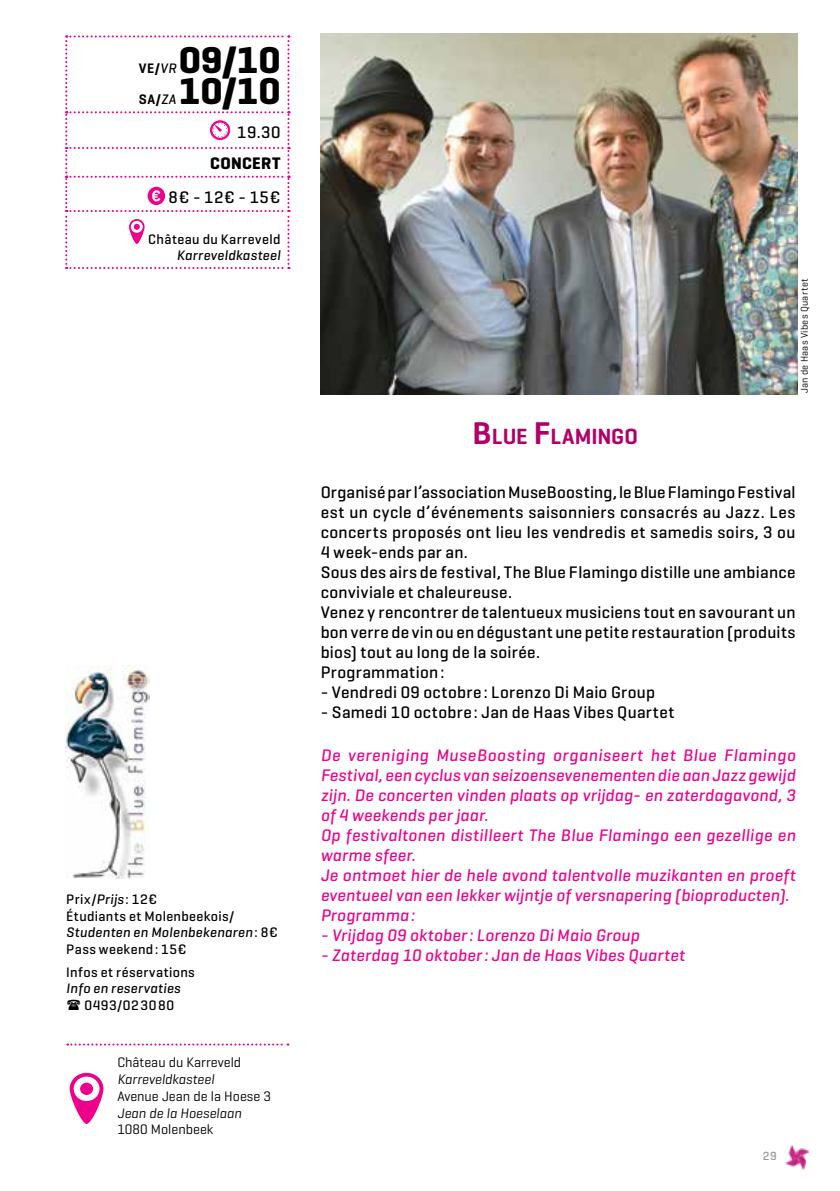
<style>
.page{position:relative;width:840px;height:1191px;background:#fff}
.page>*{position:absolute;margin:0;border:0;box-sizing:border-box;transform-origin:0 0}
.t1{font:700 38px "Geogrotesque";letter-spacing:.005em;color:#000}
.t2{font:600 22.4px "Geogrotesque";color:#b10069}
.t3{font:500 17px/20px "Geogrotesque";letter-spacing:.02em;color:#000}
.t4{font:italic 500 17px/20px "Geogrotesque";letter-spacing:.015em;color:#ec008c}
.t5{font:700 17px "Geogrotesque";letter-spacing:.02em;color:#000}
.t6{font:500 14px/16.8px "Geogrotesque";letter-spacing:.035em;color:#000}
.t7{font:14px "Geogrotesque";color:#000}
.t8{font:italic 14px "Geogrotesque";color:#000}
.t9{font:italic 500 14px "Geogrotesque";letter-spacing:.02em;color:#000}
.t10{font:600 14px "Geogrotesque";color:#000}
.t11{font:500 12px "Geogrotesque";color:#939598}
.t12{font:10px "Geogrotesque";letter-spacing:.03em;color:#000}
.s1{font-weight:500;font-style:italic}
.s2{font-style:italic}
.s3{font-size:32px}
</style>
<div class="page">
<img style="left:785px;top:1145px;width:24px;height:25px">
<img style="left:320px;top:33px;width:477px;height:362px">
<svg style="left:67px;top:1043px;width:221px;height:2px"></svg>
<svg style="left:65px;top:35px;width:224px;height:234px"></svg>
<img style="left:66px;top:665px;width:84px;height:214px">
<svg style="left:70px;top:1072px;width:33px;height:52px"></svg>
<div style="left:74px;top:1076px;width:25px;height:25px;background:#fff;border-radius:50%"></div>
<div style="left:80px;top:1082px;width:13px;height:13px;background:#ec008c;border-radius:50%"></div>
<h1 class="t1" style="left:179px;top:36px;width:103px">09/10</h1>
<p class="t10" style="left:139px;top:59px;width:39px">VE/<span class="s1">VR</span></p>
<h1 class="t1" style="left:179px;top:68px;width:103px">10/10</h1>
<p class="t3" style="left:237px;top:122px;width:45px">19.30</p>
<p class="t5" style="left:210px;top:152px;width:72px">CONCERT</p>
<p class="t3" style="left:168px;top:187px;width:113px">8€ - 12€ - 15€</p>
<p class="t6" style="left:148px;top:230px;width:134px">Château du Karreveld</p>
<p class="t9" style="left:177px;top:246px;width:105px">Karreveldkasteel</p>
<p class="t10" style="left:139px;top:91px;width:39px">SA/<span class="s1">ZA</span></p>
<p class="t6" style="left:66px;top:890px;width:213px">Prix/<span class="s2">Prijs</span>: 12€<br>Étudiants et Molenbeekois/<br><span class="s2">Studenten en Molenbekenaren</span>: 8€<br>Pass weekend: 15€</p>
<p class="t6" style="left:66px;top:963px;width:130px">Infos et réservations</p>
<p class="t9" style="left:66px;top:980px;width:116px">Info en reservaties</p>
<p class="t6" style="left:84px;top:996px;width:91px">0493/023080</p>
<p class="t7" style="left:117px;top:1053px;width:125px">Château du Karreveld</p>
<p class="t8" style="left:117px;top:1070px;width:98px">Karreveldkasteel</p>
<p class="t7" style="left:117px;top:1087px;width:155px">Avenue Jean de la Hoese 3</p>
<p class="t8" style="left:117px;top:1104px;width:126px">Jean de la Hoeselaan</p>
<p class="t7" style="left:117px;top:1121px;width:97px">1080 Molenbeek</p>
<h2 class="t2" style="left:472px;top:422px;width:167px"><span class="s3">B</span>LUE <span class="s3">F</span>LAMINGO</h2>
<p class="t12" style="left:797px;top:393px;width:117px;rotate:-90deg">Jan de Haas Vibes Quartet</p>
<p class="t3" style="left:320px;top:481px;width:476px">Organisé par l’association MuseBoosting, le Blue Flamingo Festival est un cycle d’événements saisonniers consacrés au Jazz. Les concerts proposés ont lieu les vendredis et samedis soirs, 3 ou 4 week-ends par an.<br>Sous des airs de festival, The Blue Flamingo distille une ambiance conviviale et chaleureuse.<br>Venez y rencontrer de talentueux musiciens tout en savourant un bon verre de vin ou en dégustant une petite restauration (produits bios) tout au long de la soirée.<br>Programmation:</p>
<p class="t3" style="left:320px;top:681px;width:336px">- Vendredi 09 octobre: Lorenzo Di Maio Group</p>
<p class="t3" style="left:320px;top:701px;width:355px">- Samedi 10 octobre: Jan de Haas Vibes Quartet</p>
<p class="t4" style="left:320px;top:744px;width:476px">De vereniging MuseBoosting organiseert het Blue Flamingo Festival, een cyclus van seizoensevenementen die aan Jazz gewijd zijn. De concerten vinden plaats op vrijdag- en zaterdagavond, 3 of 4 weekends per jaar.<br>Op festivaltonen distilleert The Blue Flamingo een gezellige en warme sfeer.<br>Je ontmoet hier de hele avond talentvolle muzikanten en proeft eventueel van een lekker wijntje of versnapering (bioproducten).<br>Programma:</p>
<p class="t4" style="left:320px;top:924px;width:320px">- Vrijdag 09 oktober: Lorenzo Di Maio Group</p>
<p class="t4" style="left:320px;top:944px;width:365px">- Zaterdag 10 oktober: Jan de Haas Vibes Quartet</p>
<p class="t11" style="left:762px;top:1148px;width:15px">29</p>
</div>
